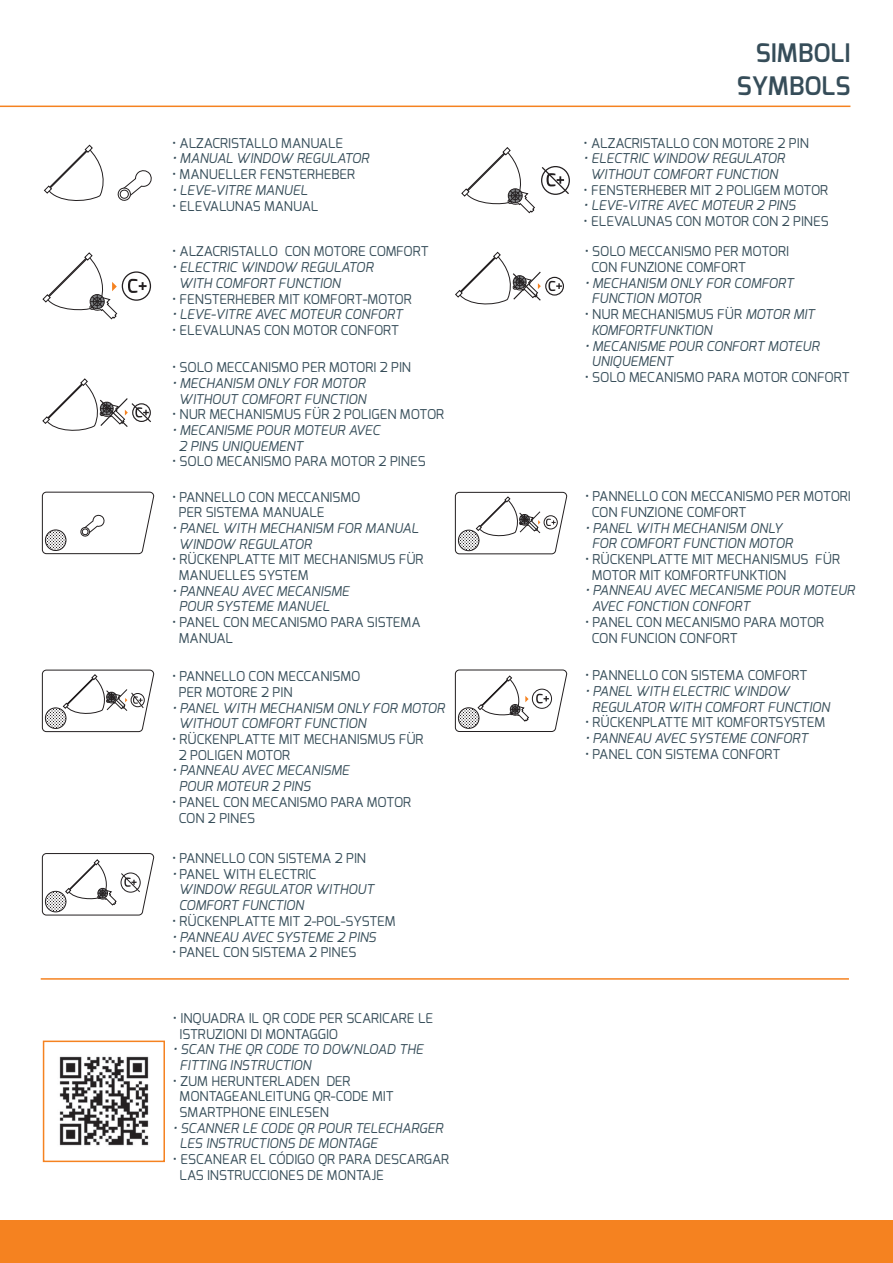
<style>
.page{position:relative;width:893px;height:1263px;background:#fff}
.page>*{position:absolute;margin:0;border:0;box-sizing:border-box;transform-origin:0 0}
.t1{font:600 25.5px/33px "Exo";color:#364d59;text-align:right}
.t2{font:13.5px/15.8px "Exo";color:#364d59}
.t3{font:italic 13.5px/15.8px "Exo";color:#364d59}
.t4{font:italic 13.5px/15.8px "Exo";color:#364d59}
.s1{font-style:normal}
</style>
<div class="page">
<hr style="left:41px;top:978px;width:808px;height:2px;background:#f58220">
<svg style="left:461px;top:147px;width:109px;height:66px"></svg>
<svg style="left:128px;top:279px;width:19px;height:14px"></svg>
<div style="left:122px;top:271px;width:29px;height:30px;border:1px solid #231f20;border-radius:50%"></div>
<svg style="left:42px;top:252px;width:75px;height:67px"></svg>
<svg style="left:548px;top:281px;width:14px;height:10px"></svg>
<div style="left:545px;top:277px;width:19px;height:19px;border:1px solid #231f20;border-radius:50%"></div>
<svg style="left:455px;top:252px;width:86px;height:53px"></svg>
<svg style="left:42px;top:378px;width:109px;height:53px"></svg>
<svg style="left:41px;top:491px;width:114px;height:63px"></svg>
<svg style="left:454px;top:491px;width:114px;height:64px"></svg>
<svg style="left:41px;top:669px;width:114px;height:63px"></svg>
<svg style="left:44px;top:145px;width:60px;height:56px"></svg>
<svg style="left:117px;top:170px;width:35px;height:31px"></svg>
<svg style="left:454px;top:669px;width:114px;height:63px"></svg>
<svg style="left:41px;top:853px;width:114px;height:63px"></svg>
<img style="left:59px;top:1056px;width:90px;height:90px">
<div style="left:43px;top:1040px;width:122px;height:122px;border:2px solid #f58220"></div>
<div style="left:0;top:1220px;width:893px;height:43px;background:#f58220"></div>
<hr style="left:0;top:106px;width:850px;height:1px;background:#f58220">
<p class="t2" style="left:172px;top:135px;width:173px">• ALZACRISTALLO MANUALE</p>
<p class="t4" style="left:172px;top:151px;width:199px">• MANUAL WINDOW REGULATOR</p>
<p class="t2" style="left:172px;top:166px;width:185px">• MANUELLER FENSTERHEBER</p>
<p class="t4" style="left:172px;top:182px;width:137px">• LEVE-VITRE MANUEL</p>
<p class="t2" style="left:172px;top:198px;width:148px">• ELEVALUNAS MANUAL</p>
<p class="t2" style="left:172px;top:244px;width:258px">• ALZACRISTALLO CON MOTORE COMFORT</p>
<p class="t4" style="left:179px;top:259px;width:196px;text-indent:-7px">• ELECTRIC WINDOW REGULATOR<br>WITH COMFORT FUNCTION</p>
<p class="t2" style="left:172px;top:291px;width:241px">• FENSTERHEBER MIT KOMFORT-MOTOR</p>
<p class="t4" style="left:172px;top:306px;width:232px">• LEVE-VITRE AVEC MOTEUR CONFORT</p>
<p class="t2" style="left:172px;top:322px;width:229px">• ELEVALUNAS CON MOTOR CONFORT</p>
<p class="t2" style="left:172px;top:360px;width:241px">• SOLO MECCANISMO PER MOTORI 2 PIN</p>
<p class="t3" style="left:172px;top:375px;width:196px;text-align:center">• MECHANISM ONLY FOR MOTOR<br>WITHOUT COMFORT FUNCTION</p>
<p class="t2" style="left:172px;top:407px;width:274px">• NUR MECHANISMUS FÜR 2 POLIGEN MOTOR</p>
<p class="t3" style="left:179px;top:422px;width:203px;text-indent:-7px">• MECANISME POUR MOTEUR AVEC<br>2 PINS UNIQUEMENT</p>
<p class="t2" style="left:172px;top:454px;width:255px">• SOLO MECANISMO PARA MOTOR 2 PINES</p>
<p class="t2" style="left:179px;top:489px;width:183px;text-indent:-7px">• PANNELLO CON MECCANISMO<br>PER SISTEMA MANUALE</p>
<p class="t3" style="left:179px;top:520px;width:241px;text-indent:-7px">• PANEL WITH MECHANISM FOR MANUAL<br>WINDOW REGULATOR</p>
<p class="t2" style="left:179px;top:552px;width:246px;text-indent:-7px">• RÜCKENPLATTE MIT MECHANISMUS FÜR<br>MANUELLES SYSTEM</p>
<p class="t3" style="left:179px;top:583px;width:172px;text-indent:-7px">• PANNEAU AVEC MECANISME<br>POUR SYSTEME MANUEL</p>
<p class="t2" style="left:179px;top:614px;width:243px;text-indent:-7px">• PANEL CON MECANISMO PARA SISTEMA<br>MANUAL</p>
<p class="t2" style="left:179px;top:669px;width:183px;text-indent:-7px">• PANNELLO CON MECCANISMO<br>PER MOTORE 2 PIN</p>
<p class="t3" style="left:179px;top:700px;width:268px;text-indent:-7px">• PANEL WITH MECHANISM ONLY FOR MOTOR<br>WITHOUT COMFORT FUNCTION</p>
<p class="t2" style="left:179px;top:731px;width:246px;text-indent:-7px">• RÜCKENPLATTE MIT MECHANISMUS FÜR<br>2 POLIGEN MOTOR</p>
<p class="t3" style="left:179px;top:763px;width:172px;text-indent:-7px">• PANNEAU AVEC MECANISME<br>POUR MOTEUR 2 PINS</p>
<p class="t2" style="left:179px;top:794px;width:234px;text-indent:-7px">• PANEL CON MECANISMO PARA MOTOR<br>CON 2 PINES</p>
<p class="t2" style="left:172px;top:850px;width:196px">• PANNELLO CON SISTEMA 2 PIN</p>
<p class="t3" style="left:179px;top:866px;width:197px;text-indent:-7px">• <span class="s1">PANEL WITH ELECTRIC<br></span>WINDOW REGULATOR WITHOUT<br>COMFORT FUNCTION</p>
<p class="t2" style="left:172px;top:913px;width:225px">• RÜCKENPLATTE MIT 2-POL-SYSTEM</p>
<p class="t3" style="left:172px;top:929px;width:206px">• PANNEAU AVEC SYSTEME 2 PINS</p>
<p class="t2" style="left:172px;top:944px;width:186px">• PANEL CON SISTEMA 2 PINES</p>
<p class="t2" style="left:180px;top:1010px;width:255px;text-indent:-7px">• INQUADRA IL QR CODE PER SCARICARE LE<br>ISTRUZIONI DI MONTAGGIO</p>
<p class="t4" style="left:180px;top:1041px;width:245px;text-indent:-7px">• SCAN THE QR CODE TO DOWNLOAD THE<br>FITTING INSTRUCTION</p>
<p class="t2" style="left:180px;top:1073px;width:215px;text-indent:-7px">• ZUM HERUNTERLADEN DER<br>MONTAGEANLEITUNG QR-CODE MIT<br>SMARTPHONE EINLESEN</p>
<p class="t4" style="left:180px;top:1120px;width:265px;text-indent:-7px">• SCANNER LE CODE QR POUR TELECHARGER<br>LES INSTRUCTIONS DE MONTAGE</p>
<p class="t2" style="left:180px;top:1151px;width:271px;text-indent:-7px">• ESCANEAR EL CÓDIGO QR PARA DESCARGAR<br>LAS INSTRUCCIONES DE MONTAJE</p>
<h1 class="t1" style="left:737px;top:36px;width:115px">SIMBOLI<br>SYMBOLS</h1>
<p class="t2" style="left:584px;top:135px;width:227px">• ALZACRISTALLO CON MOTORE 2 PIN</p>
<p class="t4" style="left:584px;top:151px;width:203px;text-align:center">• ELECTRIC WINDOW REGULATOR<br>WITHOUT COMFORT FUNCTION</p>
<p class="t2" style="left:584px;top:182px;width:246px">• FENSTERHEBER MIT 2 POLIGEM MOTOR</p>
<p class="t4" style="left:584px;top:198px;width:213px">• LEVE-VITRE AVEC MOTEUR 2 PINS</p>
<p class="t2" style="left:584px;top:213px;width:247px">• ELEVALUNAS CON MOTOR CON 2 PINES</p>
<p class="t2" style="left:591px;top:244px;width:199px;text-indent:-7px">• SOLO MECCANISMO PER MOTORI<br>CON FUNZIONE COMFORT</p>
<p class="t4" style="left:591px;top:275px;width:204px;text-indent:-7px">• MECHANISM ONLY FOR COMFORT<br>FUNCTION MOTOR</p>
<p class="t4" style="left:591px;top:306px;width:225px;text-indent:-7px"><span class="s1">• NUR MECHANISMUS FÜR</span> MOTOR MIT<br>KOMFORTFUNKTION</p>
<p class="t4" style="left:591px;top:338px;width:229px;text-indent:-7px">• MECANISME POUR CONFORT MOTEUR<br>UNIQUEMENT</p>
<p class="t2" style="left:585px;top:369px;width:266px">• SOLO MECANISMO PARA MOTOR CONFORT</p>
<p class="t2" style="left:592px;top:489px;width:260px;text-indent:-7px">• PANNELLO CON MECCANISMO PER MOTORI<br>CON FUNZIONE COMFORT</p>
<p class="t3" style="left:592px;top:520px;width:202px;text-indent:-7px">• PANEL WITH MECHANISM ONLY<br>FOR COMFORT FUNCTION MOTOR</p>
<p class="t2" style="left:592px;top:551px;width:250px;text-indent:-7px">• RÜCKENPLATTE MIT MECHANISMUS FÜR<br>MOTOR MIT KOMFORTFUNKTION</p>
<p class="t3" style="left:592px;top:583px;width:265px;text-indent:-7px">• PANNEAU AVEC MECANISME POUR MOTEUR<br>AVEC FONCTION CONFORT</p>
<p class="t2" style="left:592px;top:614px;width:234px;text-indent:-7px">• PANEL CON MECANISMO PARA MOTOR<br>CON FUNCION CONFORT</p>
<p class="t2" style="left:585px;top:667px;width:224px">• PANNELLO CON SISTEMA COMFORT</p>
<p class="t3" style="left:592px;top:683px;width:239px;text-indent:-7px">• PANEL WITH ELECTRIC WINDOW<br>REGULATOR WITH COMFORT FUNCTION</p>
<p class="t2" style="left:585px;top:714px;width:242px">• RÜCKENPLATTE MIT KOMFORTSYSTEM</p>
<p class="t3" style="left:585px;top:730px;width:224px">• PANNEAU AVEC SYSTEME CONFORT</p>
<p class="t2" style="left:585px;top:746px;width:197px">• PANEL CON SISTEMA CONFORT</p>
</div>
